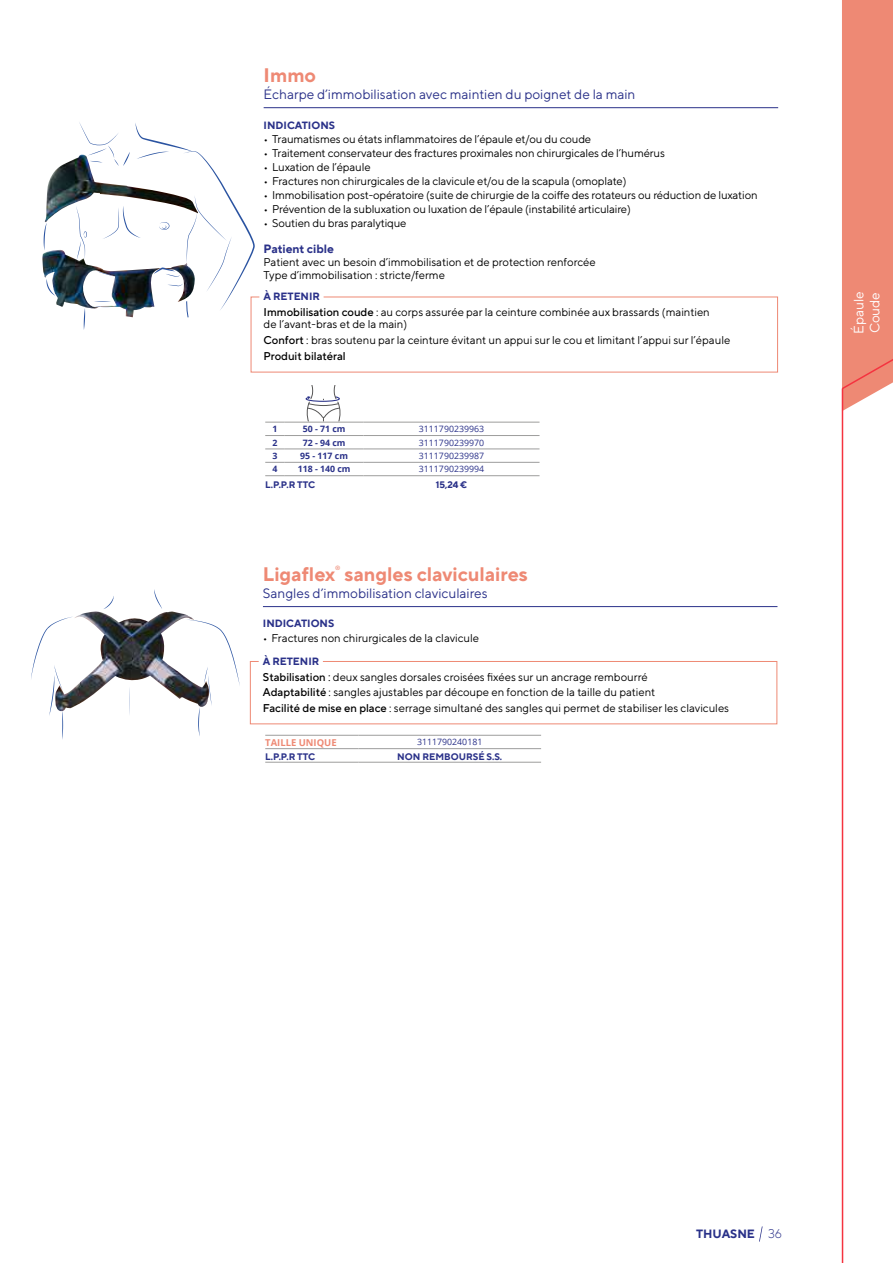
<style>
.page{position:relative;width:893px;height:1263px;background:#fff}
.page>*{position:absolute;margin:0;border:0;box-sizing:border-box;transform-origin:0 0}
.t1{font:700 19.5px "TT Norms Pro";color:#ee8974}
.t2{font:13.5px "TT Norms Pro";color:#2a3189}
.t3{font:13.5px/16.2px "TT Norms Pro";color:#fff}
.t4{font:700 12px "TT Norms Pro";color:#2a3189}
.t5{font:700 12px "TT Norms Pro";color:#293189}
.t6{font:11.25px/15.6px "TT Norms Pro";letter-spacing:-.01em;color:#000}
.t7{font:700 10.5px "TT Norms Pro";color:#2a3189}
.t8{font:700 9.45px "TT Norms Pro";color:#2a3189}
.t9{font:700 9.45px "Open Sans";color:#ee8974}
.t10{font:8.7px "Open Sans";color:#2a3189}
.t11{font:700 8.7px "Open Sans";color:#2a3189}
.t12{font:500 6.15px "TT Norms Pro";color:#ee8974}
.s1{font-weight:500}
.s2{font-size:12px}
.s3{font-weight:300;font-size:12.6px;color:#2a3189}
</style>
<div class="page">
<hr style="left:265px;top:735px;width:93px;height:1px;background:#9d9d9c">
<hr style="left:358px;top:735px;width:183px;height:1px;background:#9d9d9c">
<hr style="left:265px;top:748px;width:93px;height:1px;background:#9d9d9c">
<hr style="left:358px;top:748px;width:183px;height:1px;background:#9d9d9c">
<hr style="left:265px;top:762px;width:93px;height:1px;background:#9d9d9c">
<hr style="left:358px;top:762px;width:183px;height:1px;background:#9d9d9c">
<svg style="left:154px;top:589px;width:8px;height:20px"></svg>
<svg style="left:103px;top:596px;width:11px;height:13px"></svg>
<svg style="left:198px;top:623px;width:42px;height:113px"></svg>
<svg style="left:31px;top:622px;width:33px;height:117px"></svg>
<img style="left:55px;top:611px;width:154px;height:100px">
<svg style="left:265px;top:422px;width:20px;height:1px"></svg>
<hr style="left:285px;top:422px;width:78px;height:1px;background:#9d9d9c">
<hr style="left:363px;top:422px;width:176px;height:1px;background:#9d9d9c">
<svg style="left:265px;top:435px;width:20px;height:1px"></svg>
<hr style="left:285px;top:435px;width:78px;height:1px;background:#9d9d9c">
<hr style="left:363px;top:435px;width:176px;height:1px;background:#9d9d9c">
<svg style="left:265px;top:448px;width:20px;height:1px"></svg>
<hr style="left:285px;top:448px;width:78px;height:1px;background:#9d9d9c">
<hr style="left:363px;top:448px;width:176px;height:1px;background:#9d9d9c">
<svg style="left:265px;top:462px;width:20px;height:1px"></svg>
<hr style="left:285px;top:462px;width:78px;height:1px;background:#9d9d9c">
<hr style="left:363px;top:462px;width:176px;height:1px;background:#9d9d9c">
<svg style="left:265px;top:475px;width:20px;height:1px"></svg>
<hr style="left:285px;top:475px;width:78px;height:1px;background:#9d9d9c">
<hr style="left:363px;top:475px;width:176px;height:1px;background:#9d9d9c">
<svg style="left:305px;top:385px;width:37px;height:37px"></svg>
<img style="left:42px;top:158px;width:35px;height:149px">
<hr style="left:264px;top:107px;width:514px;height:1px;background:#2a3189">
<svg style="left:77px;top:122px;width:701px;height:251px"></svg>
<hr style="left:263px;top:606px;width:514px;height:1px;background:#2a3189">
<svg style="left:250px;top:661px;width:528px;height:64px"></svg>
<div style="left:841px;top:0;width:52px;height:411px;background:#ee8974"></div>
<hr style="left:842px;top:389px;width:1px;height:874px;background:#f5333f">
<svg style="left:759px;top:1226px;width:4px;height:15px"></svg>
<h1 class="t1" style="left:264px;top:61px;width:54px">Immo</h1>
<p class="t2" style="left:264px;top:84px;width:373px">Écharpe d’immobilisation avec maintien du poignet de la main</p>
<p class="t7" style="left:264px;top:117px;width:73px">INDICATIONS</p>
<p class="t6" style="left:264px;top:130px;width:329px">• Traumatismes ou états inflammatoires de l’épaule et/ou du coude</p>
<p class="t6" style="left:264px;top:144px;width:403px">• Traitement conservateur des fractures proximales non chirurgicales de l’humérus</p>
<p class="t6" style="left:264px;top:158px;width:108px">• Luxation de l’épaule</p>
<p class="t6" style="left:264px;top:172px;width:364px">• Fractures non chirurgicales de la clavicule et/ou de la scapula (omoplate)</p>
<p class="t6" style="left:264px;top:187px;width:495px">• Immobilisation post-opératoire (suite de chirurgie de la coiffe des rotateurs ou réduction de luxation</p>
<p class="t6" style="left:264px;top:201px;width:369px">• Prévention de la subluxation ou luxation de l’épaule (instabilité articulaire)</p>
<p class="t6" style="left:264px;top:215px;width:144px">• Soutien du bras paralytique</p>
<p class="t4" style="left:264px;top:240px;width:72px">Patient cible</p>
<p class="t6" style="left:264px;top:255px;width:334px;line-height:12.8px">Patient avec un besoin d’immobilisation et de protection renforcée<br>Type d’immobilisation : stricte/ferme</p>
<p class="t7" style="left:264px;top:289px;width:58px">À RETENIR</p>
<p class="t6" style="left:264px;top:305px;width:448px;line-height:12.8px"><span class="s1">Immobilisation coude</span> : au corps assurée par la ceinture combinée aux brassards (maintien de l’avant-bras et de la main)</p>
<p class="t6" style="left:264px;top:331px;width:468px"><span class="s1">Confort</span> : bras soutenu par la ceinture évitant un appui sur le cou et limitant l’appui sur l’épaule<br><span class="s1">Produit bilatéral</span></p>
<p class="t11" style="left:272px;top:423px;width:7px">1</p>
<p class="t11" style="left:303px;top:423px;width:44px">50 - 71 cm</p>
<p class="t10" style="left:419px;top:423px;width:67px">3111790239963</p>
<p class="t11" style="left:272px;top:436px;width:7px">2</p>
<p class="t11" style="left:303px;top:436px;width:44px">72 - 94 cm</p>
<p class="t10" style="left:419px;top:436px;width:67px">3111790239970</p>
<p class="t11" style="left:272px;top:450px;width:7px">3</p>
<p class="t11" style="left:300px;top:450px;width:49px">95 - 117 cm</p>
<p class="t10" style="left:419px;top:450px;width:67px">3111790239987</p>
<p class="t11" style="left:272px;top:463px;width:7px">4</p>
<p class="t11" style="left:298px;top:463px;width:54px">118 - 140 cm</p>
<p class="t10" style="left:419px;top:463px;width:67px">3111790239994</p>
<p class="t8" style="left:265px;top:478px;width:52px">L.P.P.R TTC</p>
<p class="t8" style="left:436px;top:478px;width:33px">15,24 €</p>
<h1 class="t1" style="left:263px;top:560px;width:74px">Ligaflex</h1>
<p class="t12" style="left:335px;top:564px;width:7px">®</p>
<h1 class="t1" style="left:345px;top:560px;width:185px">sangles claviculaires</h1>
<p class="t2" style="left:263px;top:583px;width:226px">Sangles d’immobilisation claviculaires</p>
<p class="t7" style="left:263px;top:616px;width:73px">INDICATIONS</p>
<p class="t6" style="left:263px;top:629px;width:218px">• Fractures non chirurgicales de la clavicule</p>
<p class="t7" style="left:263px;top:653px;width:58px">À RETENIR</p>
<p class="t6" style="left:263px;top:668px;width:468px"><span class="s1">Stabilisation</span> <span class="s2">:</span> deux sangles dorsales croisées fixées sur un ancrage rembourré<br><span class="s1">Adaptabilité</span> : sangles ajustables par découpe en fonction de la taille du patient<br><span class="s1">Facilité de mise en place</span> : serrage simultané des sangles qui permet de stabiliser les clavicules</p>
<p class="t9" style="left:265px;top:735px;width:73px">TAILLE UNIQUE</p>
<p class="t10" style="left:417px;top:736px;width:67px">3111790240181</p>
<p class="t8" style="left:265px;top:750px;width:52px">L.P.P.R TTC</p>
<p class="t8" style="left:397px;top:750px;width:106px">NON REMBOURSÉ S.S.</p>
<p class="t3" style="left:849px;top:334px;width:44px;rotate:-90deg">Épaule<br>Coude</p>
<p class="t5" style="left:696px;top:1225px;width:87px">THUASNE <span class="s3">36</span></p>
</div>
